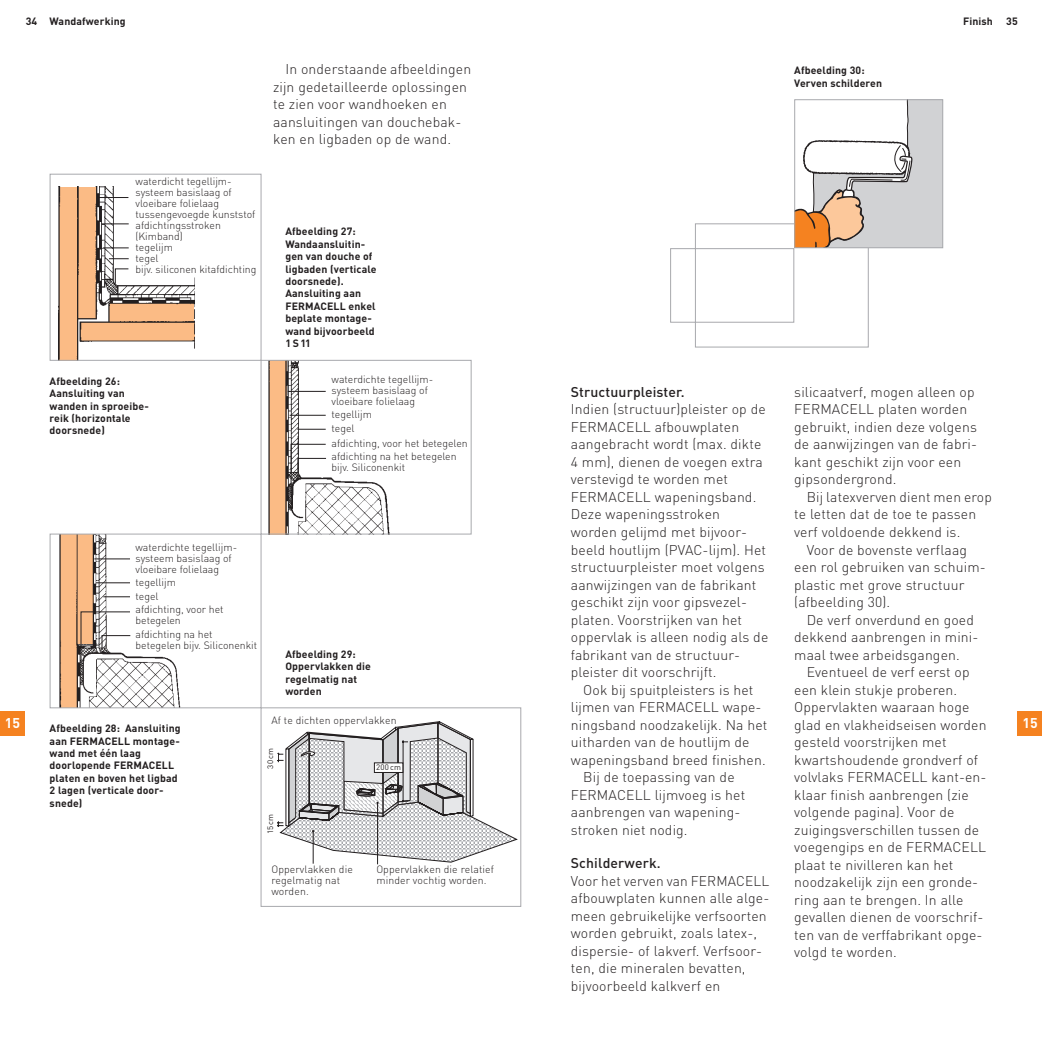
<style>
.page{position:relative;width:1042px;height:1042px;background:#fff}
.page>*{position:absolute;margin:0;border:0;box-sizing:border-box;transform-origin:0 0}
.t1{font:300 14px/17.5px "DIN";letter-spacing:.01em;color:#231f20}
.t2{font:500 14px "DIN";letter-spacing:.01em;color:#231f20}
.t3{font:700 14px "DIN";color:#fff}
.t4{font:300 10.5px/11px "DIN";color:#231f20}
.t5{font:700 10.5px/12.4px "DIN";letter-spacing:.01em;color:#231f20}
.t6{font:7.88px "DIN";letter-spacing:.01em;color:#231f20}
</style>
<div class="page">
<div style="left:1017px;top:711px;width:24px;height:24px;background:#f58220"></div>
<div style="left:0;top:711px;width:25px;height:24px;background:#f58220"></div>
<svg style="left:670px;top:101px;width:272px;height:247px"></svg>
<div style="left:794px;top:99px;width:149px;height:149px;border:1px solid #a8a9ad"></div>
<img style="left:59px;top:535px;width:121px;height:171px">
<div style="left:50px;top:533px;width:211px;height:175px;border:1px solid #a8a9ad"></div>
<img style="left:268px;top:477px;width:122px;height:55px">
<div style="left:260px;top:360px;width:211px;height:174px;border:1px solid #a8a9ad"></div>
<img style="left:58px;top:187px;width:56px;height:172px">
<div style="left:50px;top:174px;width:211px;height:187px;border:1px solid #a8a9ad"></div>
<svg style="left:98px;top:197px;width:229px;height:297px"></svg>
<svg style="left:80px;top:223px;width:51px;height:444px"></svg>
<div style="left:260px;top:707px;width:261px;height:199px;border:1px solid #a8a9ad"></div>
<svg style="left:277px;top:721px;width:240px;height:141px"></svg>
<hr style="left:377px;top:803px;width:1px;height:61px;background:#231f20">
<hr style="left:313px;top:830px;width:1px;height:33px;background:#231f20">
<div style="left:374px;top:762px;width:29px;height:10px;background:#fff"></div>
<p class="t5" style="left:26px;top:16px;width:101px">34 Wandafwerking</p>
<p class="t5" style="left:962px;top:16px;width:31px">Finish</p>
<p class="t5" style="left:1006px;top:16px;width:13px">35</p>
<p class="t4" style="left:135px;top:176px;width:122px">waterdicht tegellijm&shy;systeem basislaag of vloeibare folielaag tussengevoegde kunststof afdichtingsstroken (Kimband)<br>tegelijm<br>tegel<br>bijv. siliconen kitafdichting</p>
<p class="t1" style="left:273px;top:62px;width:200px;text-indent:12px">In onderstaande afbeeldingen zijn gedetailleerde oplossingen te zien voor wandhoeken en aansluitingen van douchebak&shy;ken en ligbaden op de wand.</p>
<p class="t5" style="left:285px;top:227px;width:92px">Afbeelding 27:<br>Wandaansluitin&shy;gen van douche of ligbaden (verticale doorsnede).<br>Aansluiting aan<br>FERMACELL enkel beplate montage&shy;wand bijvoorbeeld<br>1S11</p>
<p class="t5" style="left:794px;top:66px;width:89px">Afbeelding 30:<br>Verven schilderen</p>
<p class="t4" style="left:331px;top:375px;width:103px">waterdichte tegellijm&shy;systeem basislaag of vloeibare folielaag</p>
<p class="t4" style="left:331px;top:409px;width:42px;line-height:13.5px">tegellijm tegel</p>
<p class="t4" style="left:331px;top:437px;width:138px;line-height:13.5px">afdichting, voor het betegelen afdichting na het betegelen</p>
<p class="t4" style="left:331px;top:463px;width:75px">bijv. Siliconenkit</p>
<p class="t5" style="left:50px;top:376px;width:101px">Afbeelding 26:<br>Aansluiting van wanden in sproeibe&shy;reik (horizontale doorsnede)</p>
<p class="t2" style="left:570px;top:387px;width:115px">Structuurpleister.</p>
<p class="t1" style="left:570px;top:402px;width:199px">Indien (structuur)pleister op de<br>FERMACELL afbouwplaten aangebracht wordt (max. dikte<br>4 mm), dienen de voegen extra verstevigd te worden met<br>FERMACELL wapeningsband.<br>Deze wapeningsstroken worden gelijmd met bijvoor&shy;beeld houtlijm (PVAC-lijm). Het structuurpleister moet volgens aanwijzingen van de fabrikant geschikt zijn voor gipsvezel&shy;platen. Voorstrijken van het oppervlak is alleen nodig als de fabrikant van de structuur&shy;pleister dit voorschrijft.</p>
<p class="t1" style="left:583px;top:682px;width:172px">Ook bij spuitpleisters is het</p>
<p class="t1" style="left:570px;top:699px;width:192px">lijmen van FERMACELL wape-</p>
<p class="t1" style="left:570px;top:717px;width:198px">ningsband noodzakelijk. Na het</p>
<p class="t1" style="left:570px;top:734px;width:180px">uitharden van de houtlijm de</p>
<p class="t1" style="left:570px;top:752px;width:196px">wapeningsband breed finishen.</p>
<p class="t1" style="left:583px;top:769px;width:153px">Bij de toepassing van de</p>
<p class="t1" style="left:570px;top:787px;width:176px">FERMACELL lijmvoeg is het</p>
<p class="t1" style="left:570px;top:804px;width:171px">aanbrengen van wapening-</p>
<p class="t1" style="left:570px;top:822px;width:118px">stroken niet nodig.</p>
<p class="t2" style="left:570px;top:858px;width:91px">Schilderwerk.</p>
<p class="t1" style="left:570px;top:873px;width:200px">Voor het verven van FERMACELL afbouwplaten kunnen alle alge&shy;meen gebruikelijke verfsoorten worden gebruikt, zoals latex-, dispersie- of lakverf. Verfsoor&shy;ten, die mineralen bevatten, bijvoorbeeld kalkverf en</p>
<p class="t1" style="left:794px;top:384px;width:184px">silicaatverf, mogen alleen op<br>FERMACELL platen worden gebruikt, indien deze volgens de aanwijzingen van de fabri&shy;kant geschikt zijn voor een gipsondergrond.</p>
<p class="t1" style="left:806px;top:489px;width:187px">Bij latexverven dient men erop</p>
<p class="t1" style="left:794px;top:507px;width:183px">te letten dat de toe te passen</p>
<p class="t1" style="left:794px;top:524px;width:167px">verf voldoende dekkend is.</p>
<p class="t1" style="left:806px;top:542px;width:162px">Voor de bovenste verflaag</p>
<p class="t1" style="left:794px;top:559px;width:193px">een rol gebruiken van schuim-</p>
<p class="t1" style="left:794px;top:577px;width:172px">plastic met grove structuur</p>
<p class="t1" style="left:794px;top:594px;width:97px">(afbeelding 30).</p>
<p class="t1" style="left:806px;top:612px;width:169px">De verf onverdund en goed</p>
<p class="t1" style="left:794px;top:629px;width:186px">dekkend aanbrengen in mini-</p>
<p class="t1" style="left:794px;top:647px;width:167px">maal twee arbeidsgangen.</p>
<p class="t1" style="left:806px;top:664px;width:164px">Eventueel de verf eerst op</p>
<p class="t1" style="left:794px;top:682px;width:164px">een klein stukje proberen.</p>
<p class="t1" style="left:794px;top:699px;width:177px">Oppervlakten waaraan hoge</p>
<p class="t1" style="left:794px;top:717px;width:194px">glad en vlakheidseisen worden</p>
<p class="t1" style="left:794px;top:734px;width:154px">gesteld voorstrijken met</p>
<p class="t1" style="left:794px;top:752px;width:185px">kwartshoudende grondverf of</p>
<p class="t1" style="left:794px;top:769px;width:194px">volvlaks FERMACELL kant-en-</p>
<p class="t1" style="left:794px;top:787px;width:176px">klaar finish aanbrengen (zie</p>
<p class="t1" style="left:794px;top:804px;width:161px">volgende pagina). Voor de</p>
<p class="t1" style="left:794px;top:822px;width:186px">zuigingsverschillen tussen de</p>
<p class="t1" style="left:794px;top:839px;width:193px">voegengips en de FERMACELL</p>
<p class="t1" style="left:794px;top:857px;width:161px">plaat te nivilleren kan het</p>
<p class="t1" style="left:794px;top:874px;width:185px">noodzakelijk zijn een gronde-</p>
<p class="t1" style="left:794px;top:892px;width:171px">ring aan te brengen. In alle</p>
<p class="t1" style="left:794px;top:909px;width:191px">gevallen dienen de voorschrif-</p>
<p class="t1" style="left:794px;top:927px;width:190px">ten van de verffabrikant opge-</p>
<p class="t1" style="left:794px;top:944px;width:104px">volgd te worden.</p>
<p class="t4" style="left:135px;top:542px;width:103px">waterdichte tegellijm&shy;systeem basislaag of vloeibare folielaag</p>
<p class="t4" style="left:135px;top:577px;width:90px;line-height:13.5px">tegellijm<br>tegel<br>afdichting, voor het</p>
<p class="t4" style="left:135px;top:615px;width:79px;line-height:13.5px">betegelen afdichting na het</p>
<p class="t4" style="left:135px;top:640px;width:123px">betegelen bijv. Siliconenkit</p>
<p class="t5" style="left:285px;top:649px;width:87px">Afbeelding 29:<br>Oppervlakken die regelmatig nat worden</p>
<p class="t4" style="left:271px;top:716px;width:127px">Af te dichten oppervlakken</p>
<p class="t6" style="left:268px;top:768px;width:22px;rotate:-90deg">30 cm</p>
<p class="t6" style="left:376px;top:764px;width:26px">200 cm</p>
<p class="t3" style="left:5px;top:717px;width:17px">15</p>
<p class="t3" style="left:1022px;top:717px;width:17px">15</p>
<p class="t5" style="left:50px;top:723px;width:132px">Afbeelding 28: Aansluiting aan FERMACELL montage&shy;wand met één laag doorlopende FERMACELL platen en boven het ligbad<br>2 lagen (verticale door&shy;snede)</p>
<p class="t6" style="left:268px;top:833px;width:22px;rotate:-90deg">15 cm</p>
<p class="t4" style="left:271px;top:864px;width:83px">Oppervlakken die regelmatig nat worden.</p>
<p class="t4" style="left:376px;top:864px;width:119px">Oppervlakken die relatief minder vochtig worden.</p>
</div>
